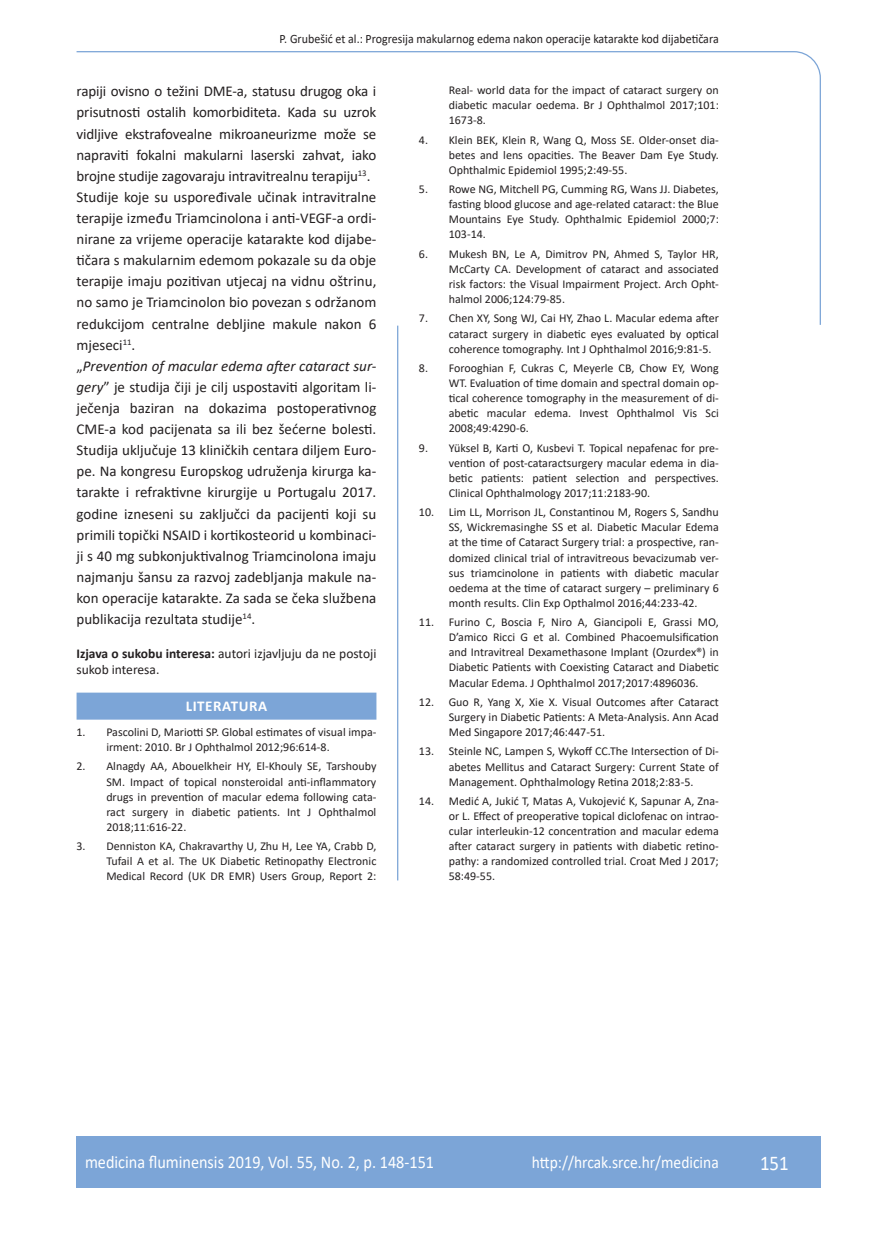
<style>
.page{position:relative;width:872px;height:1234px;background:#fff}
.page>*{position:absolute;margin:0;border:0;box-sizing:border-box;transform-origin:0 0}
.t1{font:21px "Calibri";color:#fff;scale:.9 1}
.t2{font:18px "Calibri";color:#fff;scale:.9 1}
.t3{font:17.25px "Calibri";color:#fff;scale:.9 1}
.osnovni_tekst{font:15px/21.1px "Calibri";color:#231f20;text-align:justify}
.naslov_ruler{font:700 15px "Calibri";letter-spacing:.04em;color:#fff}
.izjava{font:13.5px/16.6px "Calibri";color:#231f20}
.glava{font:12.75px "Calibri";color:#231f20;scale:.94 1}
.literatura{font:12px/15.1px "Calibri";color:#231f20;text-align:justify}
.s1{font-style:italic}
.s2{font-weight:700}
</style>
<div class="page">
<svg style="left:76px;top:51px;width:745px;height:275px"></svg>
<hr style="left:397px;top:325px;width:1px;height:555px;background:#7ca5d7">
<div style="left:77px;top:1135px;width:744px;height:51px;background:#7ca5d7"></div>
<div style="left:77px;top:692px;width:299px;height:27px;background:#7ca5d7"></div>
<p class="glava" style="left:280px;top:29px;width:468px">P. Grubešić et al.: Progresija makularnog edema nakon operacije katarakte kod dijabetičara</p>
<p class="osnovni_tekst" style="left:77px;top:80px;width:301px">rapiji ovisno o težini DME-a, statusu drugog oka i prisutnosti ostalih komorbiditeta. Kada su uzrok vidljive ekstrafovealne mikroaneurizme može se napraviti fokalni makularni laserski zahvat, iako brojne studije zagovaraju intravitrealnu terapiju<sup>13</sup>.</p>
<p class="osnovni_tekst" style="left:77px;top:186px;width:301px">Studije koje su uspoređivale učinak intravitralne terapije između Triamcinolona i anti-VEGF-a ordi&shy;nirane za vrijeme operacije katarakte kod dijabe&shy;tičara s makularnim edemom pokazale su da obje terapije imaju pozitivan utjecaj na vidnu oštrinu, no samo je Triamcinolon bio povezan s održanom redukcijom centralne debljine makule nakon 6 mjeseci<sup>11</sup>.</p>
<p class="osnovni_tekst" style="left:77px;top:355px;width:301px">„<span class="s1">Prevention of macular edema after cataract sur&shy;gery</span>” je studija čiji je cilj uspostaviti algoritam li&shy;ječenja baziran na dokazima postoperativnog CME-a kod pacijenata sa ili bez šećerne bolesti.<br>Studija uključuje 13 kliničkih centara diljem Euro&shy;pe. Na kongresu Europskog udruženja kirurga ka&shy;tarakte i refraktivne kirurgije u Portugalu 2017. godine izneseni su zaključci da pacijenti koji su primili topički NSAID i kortikosteorid u kombinaci&shy;ji s 40 mg subkonjuktivalnog Triamcinolona imaju najmanju šansu za razvoj zadebljanja makule na&shy;kon operacije katarakte. Za sada se čeka službena publikacija rezultata studije<sup>14</sup>.</p>
<p class="izjava" style="left:77px;top:644px;width:301px"><span class="s2">Izjava o sukobu interesa:</span> autori izjavljuju da ne postoji sukob interesa.</p>
<p class="naslov_ruler" style="left:186px;top:695px;width:83px">LITERATURA</p>
<p class="literatura" style="left:106px;top:724px;width:271px;text-indent:-30px">1. Pascolini D, Mariotti SP. Global estimates of visual impa&shy;irment: 2010. Br J Ophthalmol 2012;96:614-8.</p>
<p class="literatura" style="left:106px;top:758px;width:271px;text-indent:-30px">2. Alnagdy AA, Abouelkheir HY, El-Khouly SE, Tarshouby SM. Impact of topical nonsteroidal anti-inflammatory drugs in prevention of macular edema following cata&shy;ract surgery in diabetic patients. Int J Ophthalmol 2018;11:616-22.</p>
<p class="literatura" style="left:106px;top:838px;width:271px;text-indent:-30px">3. Denniston KA, Chakravarthy U, Zhu H, Lee YA, Crabb D, Tufail A et al. The UK Diabetic Retinopathy Electronic Medical Record (UK DR EMR) Users Group, Report 2:</p>
<p class="literatura" style="left:449px;top:82px;width:272px">Real- world data for the impact of cataract surgery on diabetic macular oedema. Br J Ophthalmol 2017;101:<br>1673-8.</p>
<p class="literatura" style="left:449px;top:132px;width:271px;text-indent:-30px">4. Klein BEK, Klein R, Wang Q, Moss SE. Older-onset dia&shy;betes and lens opacities. The Beaver Dam Eye Study.<br>Ophthalmic Epidemiol 1995;2:49-55.</p>
<p class="literatura" style="left:449px;top:181px;width:272px;text-indent:-30px">5. Rowe NG, Mitchell PG, Cumming RG, Wans JJ. Diabetes, fasting blood glucose and age-related cataract: the Blue Mountains Eye Study. Ophthalmic Epidemiol 2000;7:<br>103-14.</p>
<p class="literatura" style="left:449px;top:246px;width:271px;text-indent:-30px">6. Mukesh BN, Le A, Dimitrov PN, Ahmed S, Taylor HR, McCarty CA. Development of cataract and associated risk factors: the Visual Impairment Project. Arch Opht&shy;halmol 2006;124:79-85.</p>
<p class="literatura" style="left:449px;top:310px;width:271px;text-indent:-30px">7. Chen XY, Song WJ, Cai HY, Zhao L. Macular edema after cataract surgery in diabetic eyes evaluated by optical coherence tomography. Int J Ophthalmol 2016;9:81-5.</p>
<p class="literatura" style="left:449px;top:360px;width:271px;text-indent:-30px">8. Forooghian F, Cukras C, Meyerle CB, Chow EY, Wong WT. Evaluation of time domain and spectral domain op&shy;tical coherence tomography in the measurement of di&shy;abetic macular edema. Invest Ophthalmol Vis Sci 2008;49:4290-6.</p>
<p class="literatura" style="left:449px;top:439px;width:271px;text-indent:-30px">9. Yüksel B, Karti O, Kusbevi T. Topical nepafenac for pre&shy;vention of post-cataractsurgery macular edema in dia&shy;betic patients: patient selection and perspectives.<br>Clinical Ophthalmology 2017;11:2183-90.</p>
<p class="literatura" style="left:449px;top:504px;width:272px;text-indent:-30px">10. Lim LL, Morrison JL, Constantinou M, Rogers S, Sandhu SS, Wickremasinghe SS et al. Diabetic Macular Edema at the time of Cataract Surgery trial: a prospective, ran&shy;domized clinical trial of intravitreous bevacizumab ver&shy;sus triamcinolone in patients with diabetic macular oedema at the time of cataract surgery – preliminary 6 month results. Clin Exp Opthalmol 2016;44:233-42.</p>
<p class="literatura" style="left:449px;top:614px;width:272px;text-indent:-30px">11. Furino C, Boscia F, Niro A, Giancipoli E, Grassi MO, D’amico Ricci G et al. Combined Phacoemulsification and Intravitreal Dexamethasone Implant (Ozurdex®) in Diabetic Patients with Coexisting Cataract and Diabetic Macular Edema. J Ophthalmol 2017;2017:4896036.</p>
<p class="literatura" style="left:449px;top:694px;width:271px;text-indent:-30px">12. Guo R, Yang X, Xie X. Visual Outcomes after Cataract Surgery in Diabetic Patients: A Meta-Analysis. Ann Acad Med Singapore 2017;46:447-51.</p>
<p class="literatura" style="left:449px;top:743px;width:271px;text-indent:-30px">13. Steinle NC, Lampen S, Wykoff CC.The Intersection of Di&shy;abetes Mellitus and Cataract Surgery: Current State of Management. Ophthalmology Retina 2018;2:83-5.</p>
<p class="literatura" style="left:449px;top:793px;width:272px;text-indent:-30px">14. Medić A, Jukić T, Matas A, Vukojević K, Sapunar A, Zna&shy;or L. Effect of preoperative topical diclofenac on intrao&shy;cular interleukin-12 concentration and macular edema after cataract surgery in patients with diabetic retino&shy;pathy: a randomized controlled trial. Croat Med J 2017; 58:49-55.</p>
<p class="t2" style="left:85px;top:1149px;width:389px">medicina fluminensis 2019, Vol. 55, No. 2, p. 148-151</p>
<p class="t3" style="left:532px;top:1150px;width:209px">http://hrcak.srce.hr/medicina</p>
<p class="t1" style="left:760px;top:1147px;width:33px">151</p>
</div>
